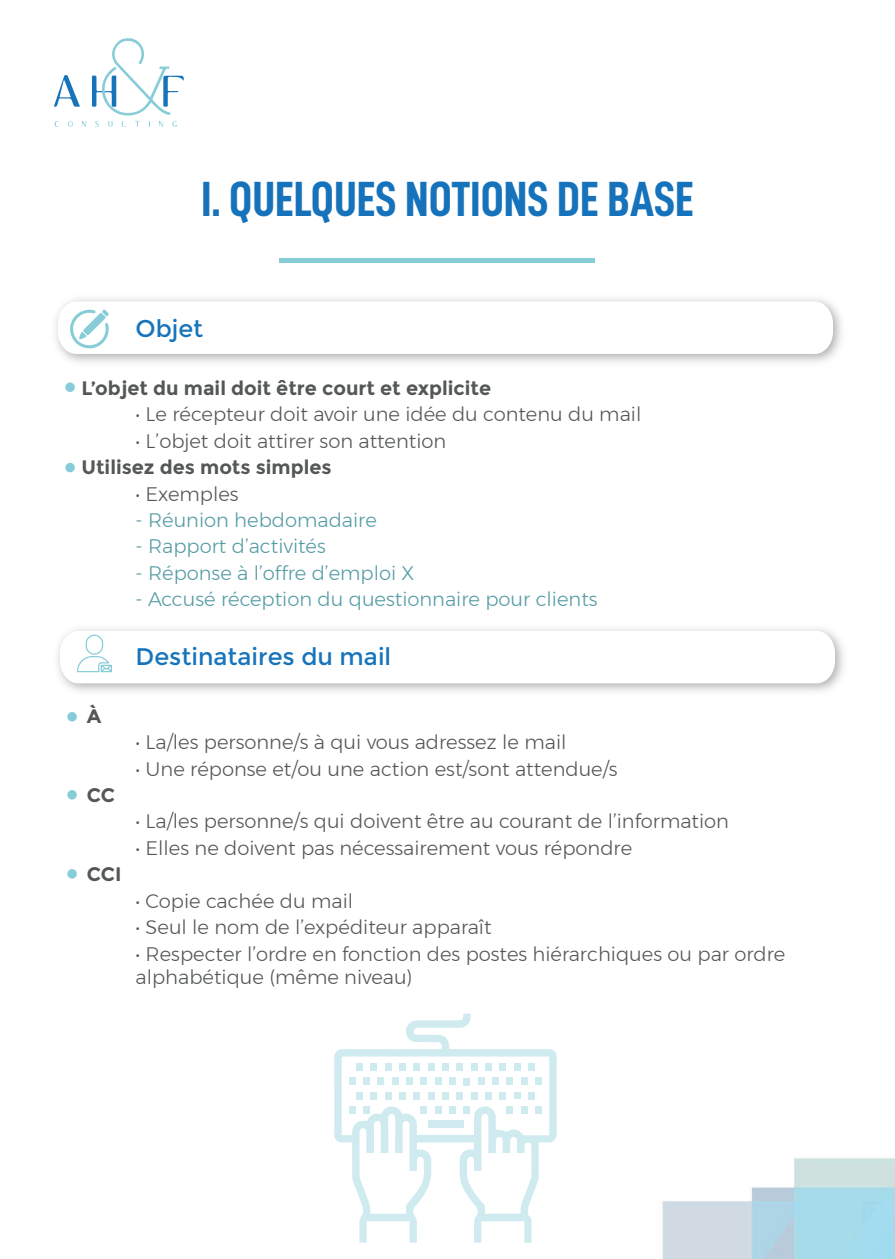
<style>
.page{position:relative;width:895px;height:1259px;background:#fff}
.page>*{position:absolute;margin:0;border:0;box-sizing:border-box;transform-origin:0 0}
.t1{font:49.5px "D DIN Condensed Bold";color:#1673bb}
.t2{font:24px "Montserrat";color:#1774bb}
.t3{font:300 19.5px/23.4px "Montserrat";color:#545758}
.t4{font:300 19.5px "Montserrat";color:#559ca5}
.t5{font:700 19.5px "Montserrat";color:#545758}
</style>
<div class="page">
<svg style="left:54px;top:75px;width:26px;height:32px"></svg>
<svg style="left:82px;top:121px;width:4px;height:6px"></svg>
<svg style="left:68px;top:120px;width:5px;height:7px"></svg>
<svg style="left:92px;top:38px;width:92px;height:89px"></svg>
<svg style="left:54px;top:121px;width:5px;height:6px"></svg>
<img style="left:359px;top:1158px;width:535px;height:100px">
<div style="left:279px;top:258px;width:315px;height:5px;background:#87cdd8"></div>
<svg style="left:58px;top:301px;width:774px;height:53px"></svg>
<svg style="left:60px;top:630px;width:774px;height:53px"></svg>
<div style="left:65px;top:382px;width:10px;height:10px;background:#87cdd8;border-radius:50%"></div>
<div style="left:65px;top:462px;width:10px;height:10px;background:#87cdd8;border-radius:50%"></div>
<svg style="left:67px;top:711px;width:10px;height:10px"></svg>
<div style="left:67px;top:789px;width:10px;height:10px;background:#87cdd8;border-radius:50%"></div>
<svg style="left:67px;top:868px;width:10px;height:10px"></svg>
<svg style="left:334px;top:1013px;width:222px;height:229px"></svg>
<div style="left:427px;top:1120px;width:36px;height:7px;background:#cfebef"></div>
<div style="left:456px;top:1063px;width:7px;height:7px;background:#cfebef"></div>
<div style="left:470px;top:1063px;width:7px;height:7px;background:#cfebef"></div>
<div style="left:485px;top:1063px;width:6px;height:7px;background:#cfebef"></div>
<div style="left:499px;top:1063px;width:7px;height:7px;background:#cfebef"></div>
<div style="left:513px;top:1063px;width:7px;height:7px;background:#cfebef"></div>
<div style="left:527px;top:1063px;width:7px;height:7px;background:#cfebef"></div>
<div style="left:348px;top:1077px;width:7px;height:7px;background:#cfebef"></div>
<div style="left:363px;top:1077px;width:7px;height:7px;background:#cfebef"></div>
<div style="left:377px;top:1077px;width:7px;height:7px;background:#cfebef"></div>
<div style="left:391px;top:1077px;width:7px;height:7px;background:#cfebef"></div>
<div style="left:406px;top:1077px;width:7px;height:7px;background:#cfebef"></div>
<div style="left:420px;top:1077px;width:7px;height:7px;background:#cfebef"></div>
<div style="left:434px;top:1077px;width:7px;height:7px;background:#cfebef"></div>
<div style="left:449px;top:1077px;width:7px;height:7px;background:#cfebef"></div>
<div style="left:463px;top:1077px;width:7px;height:7px;background:#cfebef"></div>
<div style="left:477px;top:1077px;width:7px;height:7px;background:#cfebef"></div>
<div style="left:492px;top:1077px;width:7px;height:7px;background:#cfebef"></div>
<div style="left:506px;top:1077px;width:7px;height:7px;background:#cfebef"></div>
<div style="left:520px;top:1077px;width:7px;height:7px;background:#cfebef"></div>
<div style="left:535px;top:1077px;width:7px;height:7px;background:#cfebef"></div>
<div style="left:356px;top:1091px;width:6px;height:8px;background:#cfebef"></div>
<div style="left:370px;top:1091px;width:7px;height:8px;background:#cfebef"></div>
<div style="left:384px;top:1091px;width:7px;height:8px;background:#cfebef"></div>
<div style="left:399px;top:1091px;width:7px;height:8px;background:#cfebef"></div>
<div style="left:413px;top:1091px;width:7px;height:8px;background:#cfebef"></div>
<div style="left:427px;top:1091px;width:7px;height:8px;background:#cfebef"></div>
<div style="left:442px;top:1091px;width:6px;height:8px;background:#cfebef"></div>
<div style="left:456px;top:1091px;width:7px;height:8px;background:#cfebef"></div>
<div style="left:470px;top:1091px;width:7px;height:8px;background:#cfebef"></div>
<div style="left:485px;top:1091px;width:6px;height:8px;background:#cfebef"></div>
<div style="left:499px;top:1091px;width:7px;height:7px;background:#cfebef"></div>
<div style="left:513px;top:1091px;width:7px;height:7px;background:#cfebef"></div>
<div style="left:528px;top:1091px;width:6px;height:8px;background:#cfebef"></div>
<div style="left:349px;top:1106px;width:6px;height:7px;background:#cfebef"></div>
<div style="left:356px;top:1063px;width:6px;height:7px;background:#cfebef"></div>
<div style="left:420px;top:1106px;width:7px;height:7px;background:#cfebef"></div>
<div style="left:434px;top:1106px;width:7px;height:7px;background:#cfebef"></div>
<div style="left:449px;top:1106px;width:7px;height:7px;background:#cfebef"></div>
<div style="left:463px;top:1106px;width:7px;height:7px;background:#cfebef"></div>
<div style="left:506px;top:1106px;width:7px;height:7px;background:#cfebef"></div>
<div style="left:520px;top:1106px;width:7px;height:7px;background:#cfebef"></div>
<div style="left:363px;top:1106px;width:7px;height:7px;background:#cfebef"></div>
<div style="left:370px;top:1063px;width:7px;height:7px;background:#cfebef"></div>
<div style="left:384px;top:1063px;width:7px;height:7px;background:#cfebef"></div>
<div style="left:399px;top:1063px;width:6px;height:7px;background:#cfebef"></div>
<div style="left:413px;top:1063px;width:7px;height:7px;background:#cfebef"></div>
<div style="left:427px;top:1063px;width:7px;height:7px;background:#cfebef"></div>
<div style="left:442px;top:1063px;width:6px;height:7px;background:#cfebef"></div>
<div style="left:535px;top:1106px;width:7px;height:7px;background:#cfebef"></div>
<h1 class="t1" style="left:201px;top:171px;width:493px">I. QUELQUES NOTIONS DE BASE</h1>
<p class="t2" style="left:135px;top:314px;width:69px">Objet</p>
<p class="t5" style="left:81px;top:376px;width:411px">L’objet du mail doit être court et explicite</p>
<p class="t3" style="left:135px;top:402px;width:507px">• Le récepteur doit avoir une idée du contenu du mail</p>
<p class="t3" style="left:135px;top:429px;width:312px">• L’objet doit attirer son attention</p>
<p class="t5" style="left:81px;top:455px;width:251px">Utilisez des mots simples</p>
<p class="t3" style="left:135px;top:481px;width:105px">• Exemples</p>
<p class="t4" style="left:135px;top:505px;width:243px">- Réunion hebdomadaire</p>
<p class="t4" style="left:135px;top:532px;width:192px">- Rapport d’activités</p>
<p class="t4" style="left:135px;top:558px;width:280px">- Réponse à l’offre d’emploi X</p>
<p class="t4" style="left:135px;top:584px;width:463px">- Accusé réception du questionnaire pour clients</p>
<p class="t2" style="left:135px;top:642px;width:257px">Destinataires du mail</p>
<p class="t5" style="left:87px;top:704px;width:16px">À</p>
<p class="t3" style="left:135px;top:730px;width:432px">• La/les personne/s à qui vous adressez le mail</p>
<p class="t3" style="left:135px;top:756px;width:483px">• Une réponse et/ou une action est/sont attendue/s</p>
<p class="t5" style="left:87px;top:783px;width:30px">CC</p>
<p class="t3" style="left:135px;top:809px;width:594px">• La/les personne/s qui doivent être au courant de l’information</p>
<p class="t3" style="left:135px;top:835px;width:498px">• Elles ne doivent pas nécessairement vous répondre</p>
<p class="t5" style="left:87px;top:862px;width:36px">CCI</p>
<p class="t3" style="left:135px;top:888px;width:219px">• Copie cachée du mail</p>
<p class="t3" style="left:135px;top:915px;width:357px">• Seul le nom de l’expéditeur apparaît</p>
<p class="t3" style="left:135px;top:941px;width:651px">• Respecter l’ordre en fonction des postes hiérarchiques ou par ordre alphabétique (même niveau)</p>
</div>
